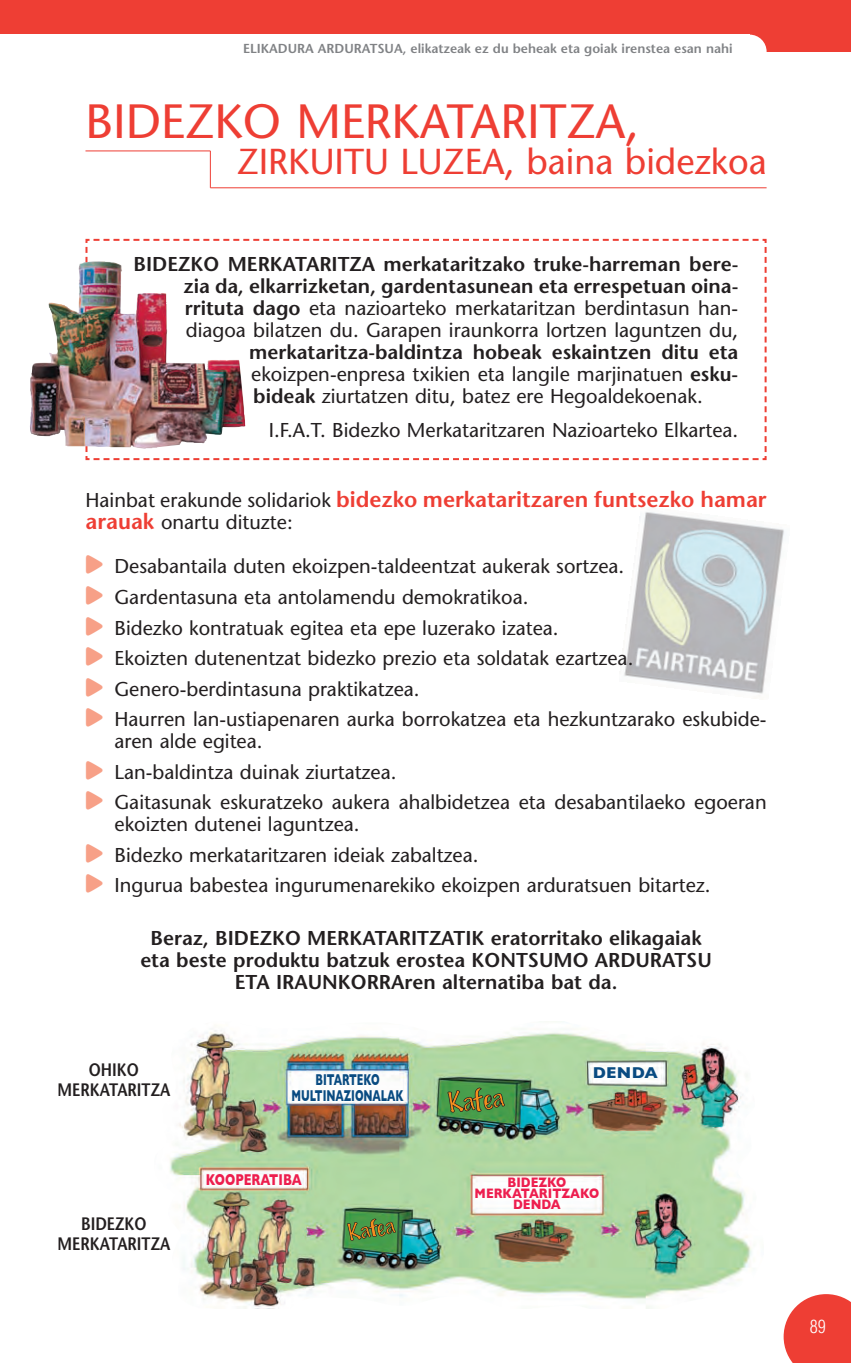
<style>
.page{position:relative;width:851px;height:1363px;background:#fff}
.page>*{position:absolute;margin:0;border:0;box-sizing:border-box;transform-origin:0 0}
.t1{font:48px "Stone Sans";color:#ee3e34}
.t2{font:36px "Stone Sans";color:#ee3e34}
.t3{font:600 22px "Stone Sans";color:#ee3e34}
.t4{font:20px/30.6px "Stone Sans";color:#231f20}
.t5{font:600 20px/22px "Stone Sans";color:#231f20;text-align:center}
.t6{font:600 18px/20px "Stone Sans";color:#231f20;text-align:center;scale:.85 1}
.t7{font:300 condensed 18px "Helvetica";color:#fff}
.t8{font:700 16px/16px "Gill Sans";color:#094b81;text-align:center;scale:.63 1}
.t9{font:700 16px "Gill Sans";color:#ed1e4e;scale:.75 1}
.t10{font:700 16px "Gill Sans";color:#094b81}
.t11{font:700 14px/11px "Gill Sans";color:#ed1e4e;text-align:center;scale:.85 1}
.t12{font:600 13px "Stone Sans";color:#808285}
.s1{font-weight:600}
.s2{font-weight:400;font-size:20px;color:#231f20}
.s3{font-weight:600;font-size:22px;color:#ee3e34}
.s4{font-family:"Distro Bats";font-size:24px;color:#f7a087}
</style>
<div class="page">
<img style="left:624px;top:512px;width:161px;height:182px">
<svg style="left:84px;top:238px;width:683px;height:223px"></svg>
<img style="left:30px;top:293px;width:215px;height:155px">
<svg style="left:783px;top:1294px;width:67px;height:68px;background:#f0554d"></svg>
<div style="left:0;top:0;width:850px;height:52px;background:#ee3e34"></div>
<div style="left:732px;top:35px;width:34px;height:34px;background:#fff;border-radius:50%"></div>
<div style="left:0;top:35px;width:749px;height:34px;background:#fff"></div>
<img style="left:171px;top:1030px;width:581px;height:277px">
<hr style="left:210px;top:187px;width:556px;height:1px;background:#ee3e34">
<hr style="left:85px;top:150px;width:125px;height:1px;background:#ee3e34">
<hr style="left:210px;top:151px;width:1px;height:37px;background:#ee3e34">
<svg style="left:447px;top:1087px;width:57px;height:25px"></svg>
<svg style="left:346px;top:1218px;width:49px;height:22px"></svg>
<p class="t12" style="left:243px;top:43px;width:491px">ELIKADURA ARDURATSUA, elikatzeak ez du beheak eta goiak irenstea esan nahi</p>
<p class="t1" style="left:85px;top:103px;width:555px">BIDEZKO MERKATARITZA,</p>
<p class="t2" style="left:236px;top:147px;width:531px">ZIRKUITU LUZEA, baina bidezkoa</p>
<p class="t5" style="left:133px;top:255px;width:606px">BIDEZKO MERKATARITZA merkataritzako truke-harreman bere-</p>
<p class="t5" style="left:183px;top:277px;width:556px">zia da, elkarrizketan, gardentasunean eta errespetuan oina-</p>
<p class="t4" style="left:185px;top:294px;width:554px"><span class="s1">rrituta dago</span> eta nazioarteko merkataritzan berdintasun han-</p>
<p class="t4" style="left:186px;top:316px;width:553px">diagoa bilatzen du. Garapen iraunkorra lortzen laguntzen du,</p>
<p class="t5" style="left:249px;top:343px;width:490px">merkataritza-baldintza hobeak eskaintzen ditu eta</p>
<p class="t4" style="left:251px;top:360px;width:488px">ekoizpen-enpresa txikien eta langile marjinatuen <span class="s1">esku-</span></p>
<p class="t4" style="left:253px;top:382px;width:451px"><span class="s1">bideak</span> ziurtatzen ditu, batez ere Hegoaldekoenak.</p>
<p class="t4" style="left:268px;top:416px;width:471px">I.F.A.T. Bidezko Merkataritzaren Nazioarteko Elkartea.</p>
<p class="t3" style="left:85px;top:491px;width:682px"><span class="s2">Hainbat erakunde solidariok</span> bidezko merkataritzaren funtsezko hamar</p>
<p class="t4" style="left:85px;top:509px;width:209px"><span class="s3">arauak</span> onartu dituzte:</p>
<p class="t4" style="left:85px;top:553px;width:682px"><span class="s4">,</span> Desabantaila duten ekoizpen-taldeentzat aukerak sortzea.<br><span class="s4">,</span> Gardentasuna eta antolamendu demokratikoa.<br><span class="s4">,</span> Bidezko kontratuak egitea eta epe luzerako izatea.<br><span class="s4">,</span> Ekoizten dutenentzat bidezko prezio eta soldatak ezartzea.<br><span class="s4">,</span> Genero-berdintasuna praktikatzea.<br><span class="s4">,</span> Haurren lan-ustiapenaren aurka borrokatzea eta hezkuntzarako eskubide-</p>
<p class="t4" style="left:85px;top:727px;width:682px;text-indent:29px">aren alde egitea.<br><span class="s4">,</span> Lan-baldintza duinak ziurtatzea.<br><span class="s4">,</span> Gaitasunak eskuratzeko aukera ahalbidetzea eta desabantilaeko egoeran</p>
<p class="t4" style="left:85px;top:810px;width:626px;text-indent:29px">ekoizten dutenei laguntzea.<br><span class="s4">,</span> Bidezko merkataritzaren ideiak zabaltzea.<br><span class="s4">,</span> Ingurua babestea ingurumenarekiko ekoizpen arduratsuen bitartez.</p>
<p class="t5" style="left:140px;top:928px;width:572px">Beraz, BIDEZKO MERKATARITZATIK eratorritako elikagaiak eta beste produktu batzuk erostea KONTSUMO ARDURATSU<br>ETA IRAUNKORRAren alternatiba bat da.</p>
<p class="t6" style="left:57px;top:1061px;width:134px">OHIKO<br>MERKATARITZA</p>
<p class="t6" style="left:57px;top:1215px;width:134px">BIDEZKO<br>MERKATARITZA</p>
<p class="t8" style="left:291px;top:1070px;width:179px">BITARTEKO<br>MULTINAZIONALAK</p>
<p class="t10" style="left:592px;top:1063px;width:66px">DENDA</p>
<p class="t9" style="left:206px;top:1169px;width:129px">KOOPERATIBA</p>
<p class="t11" style="left:474px;top:1176px;width:148px">BIDEZKO<br>MERKATARITZAKO<br>DENDA</p>
<p class="t7" style="left:809px;top:1315px;width:17px">89</p>
</div>
